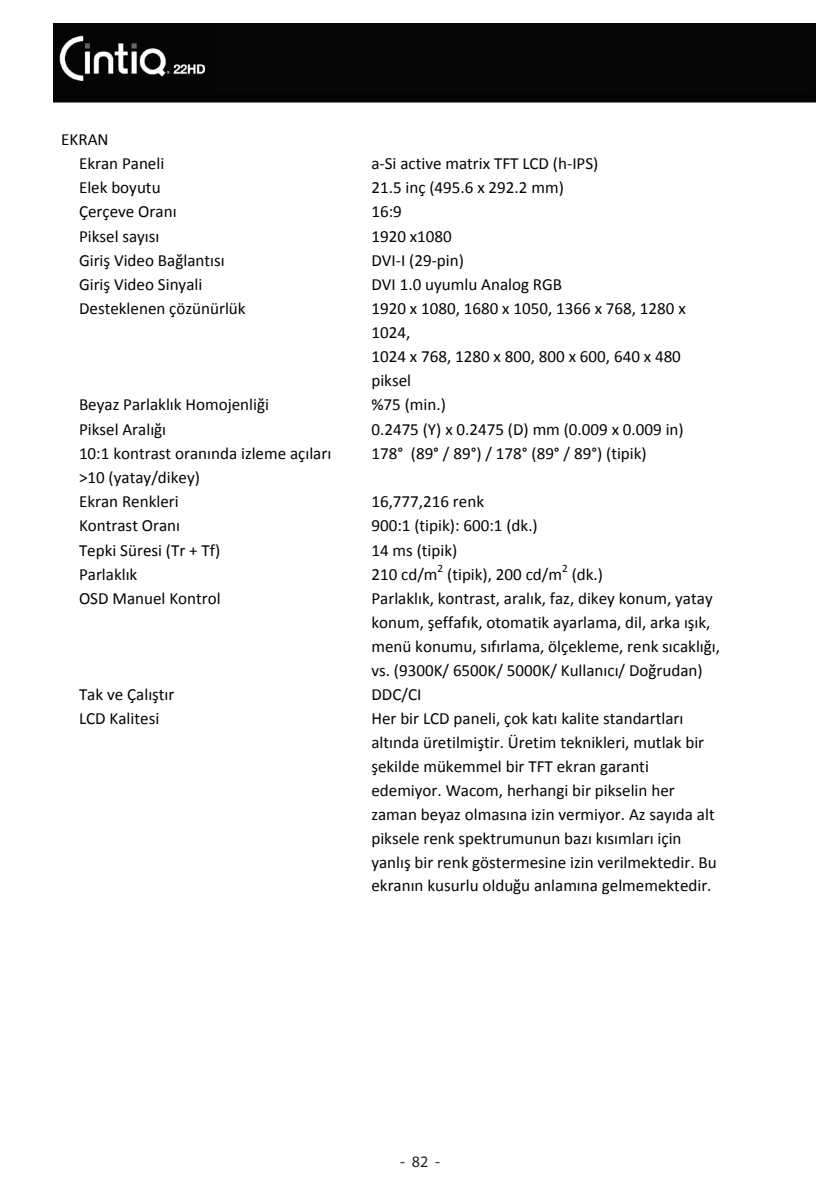
<style>
.page{position:relative;width:840px;height:1191px;background:#fff}
.page>*{position:absolute;margin:0;border:0;box-sizing:border-box;transform-origin:0 0}
.t1{font:17px/24px "Calibri";color:#040503}
.t2{font:16px "Myriad Pro";color:#231f20}
.t3{font:11.2px "Calibri";color:#040503}
</style>
<div class="page">
<img style="left:54px;top:23px;width:760px;height:80px">
<img style="left:55px;top:23px;width:161px;height:74px">
<div style="left:215px;top:23px;width:598px;height:70px;background:#050605"></div>
<p class="t1" style="left:79px;top:127px;width:87px;text-indent:-18px">EKRAN<br>Ekran Paneli</p>
<p class="t1" style="left:371px;top:151px;width:228px">a--‐Si active matrix TFT LCD (h--‐IPS)</p>
<p class="t1" style="left:79px;top:175px;width:83px">Elek boyutu</p>
<p class="t1" style="left:371px;top:175px;width:194px">21.5 inç (495.6 x 292.2 mm)</p>
<p class="t1" style="left:79px;top:200px;width:99px">Çerçeve Oranı</p>
<p class="t1" style="left:371px;top:200px;width:32px">16:9</p>
<p class="t1" style="left:79px;top:224px;width:82px">Piksel sayısı</p>
<p class="t1" style="left:371px;top:224px;width:82px">1920 x1080</p>
<p class="t1" style="left:79px;top:248px;width:147px">Giriş Video Bağlantısı</p>
<p class="t1" style="left:371px;top:248px;width:94px">DVI--‐I (29--‐pin)</p>
<p class="t1" style="left:79px;top:272px;width:125px">Giriş Video Sinyali</p>
<p class="t1" style="left:371px;top:272px;width:192px">DVI 1.0 uyumlu Analog RGB</p>
<p class="t1" style="left:79px;top:296px;width:168px">Desteklenen çözünürlük</p>
<p class="t1" style="left:371px;top:296px;width:316px">1920 x 1080, 1680 x 1050, 1366 x 768, 1280 x<br>1024,<br>1024 x 768, 1280 x 800, 800 x 600, 640 x 480 piksel</p>
<p class="t1" style="left:79px;top:393px;width:191px">Beyaz Parlaklık Homojenliği</p>
<p class="t1" style="left:371px;top:393px;width:76px">%75 (min.)</p>
<p class="t1" style="left:79px;top:417px;width:89px">Piksel Aralığı</p>
<p class="t1" style="left:371px;top:417px;width:314px">0.2475 (Y) x 0.2475 (D) mm (0.009 x 0.009 in)</p>
<p class="t1" style="left:79px;top:441px;width:254px">10:1 kontrast oranında izleme açıları &gt;10 (yatay/dikey)</p>
<p class="t1" style="left:371px;top:441px;width:277px">178° (89° / 89°) / 178° (89° / 89°) (tipik)</p>
<p class="t1" style="left:79px;top:489px;width:101px">Ekran Renkleri</p>
<p class="t1" style="left:371px;top:489px;width:114px">16,777,216 renk</p>
<p class="t1" style="left:79px;top:514px;width:103px">Kontrast Oranı</p>
<p class="t1" style="left:371px;top:514px;width:168px">900:1 (tipik): 600:1 (dk.)</p>
<p class="t1" style="left:79px;top:538px;width:143px">Tepki Süresi (Tr + Tf)</p>
<p class="t1" style="left:371px;top:538px;width:87px">14 ms (tipik)</p>
<p class="t1" style="left:79px;top:562px;width:60px">Parlaklık</p>
<p class="t1" style="left:371px;top:562px;width:68px">210 cd/m</p>
<p class="t3" style="left:437px;top:561px;width:7px">2</p>
<p class="t1" style="left:447px;top:562px;width:116px">(tipik), 200 cd/m</p>
<p class="t3" style="left:561px;top:561px;width:7px">2</p>
<p class="t1" style="left:571px;top:562px;width:33px">(dk.)</p>
<p class="t1" style="left:79px;top:586px;width:143px">OSD Manuel Kontrol</p>
<p class="t1" style="left:371px;top:586px;width:350px">Parlaklık, kontrast, aralık, faz, dikey konum, yatay konum, şeffafık, otomatik ayarlama, dil, arka ışık, menü konumu, sıfırlama, ölçekleme, renk sıcaklığı, vs. (9300K/ 6500K/ 5000K/ Kullanıcı/ Doğrudan)</p>
<p class="t1" style="left:79px;top:682px;width:97px">Tak ve Çalıştır</p>
<p class="t1" style="left:371px;top:682px;width:51px">DDC/CI</p>
<p class="t1" style="left:79px;top:706px;width:82px">LCD Kalitesi</p>
<p class="t1" style="left:371px;top:706px;width:347px">Her bir LCD paneli, çok katı kalite standartları altında üretilmiştir. Üretim teknikleri, mutlak bir şekilde mükemmel bir TFT ekran garanti edemiyor. Wacom, herhangi bir pikselin her zaman beyaz olmasına izin vermiyor. Az sayıda alt piksele renk spektrumunun bazı kısımları için yanlış bir renk göstermesine izin verilmektedir. Bu ekranın kusurlu olduğu anlamına gelmemektedir.</p>
<p class="t2" style="left:400px;top:1153px;width:41px">- 82 -</p>
</div>
